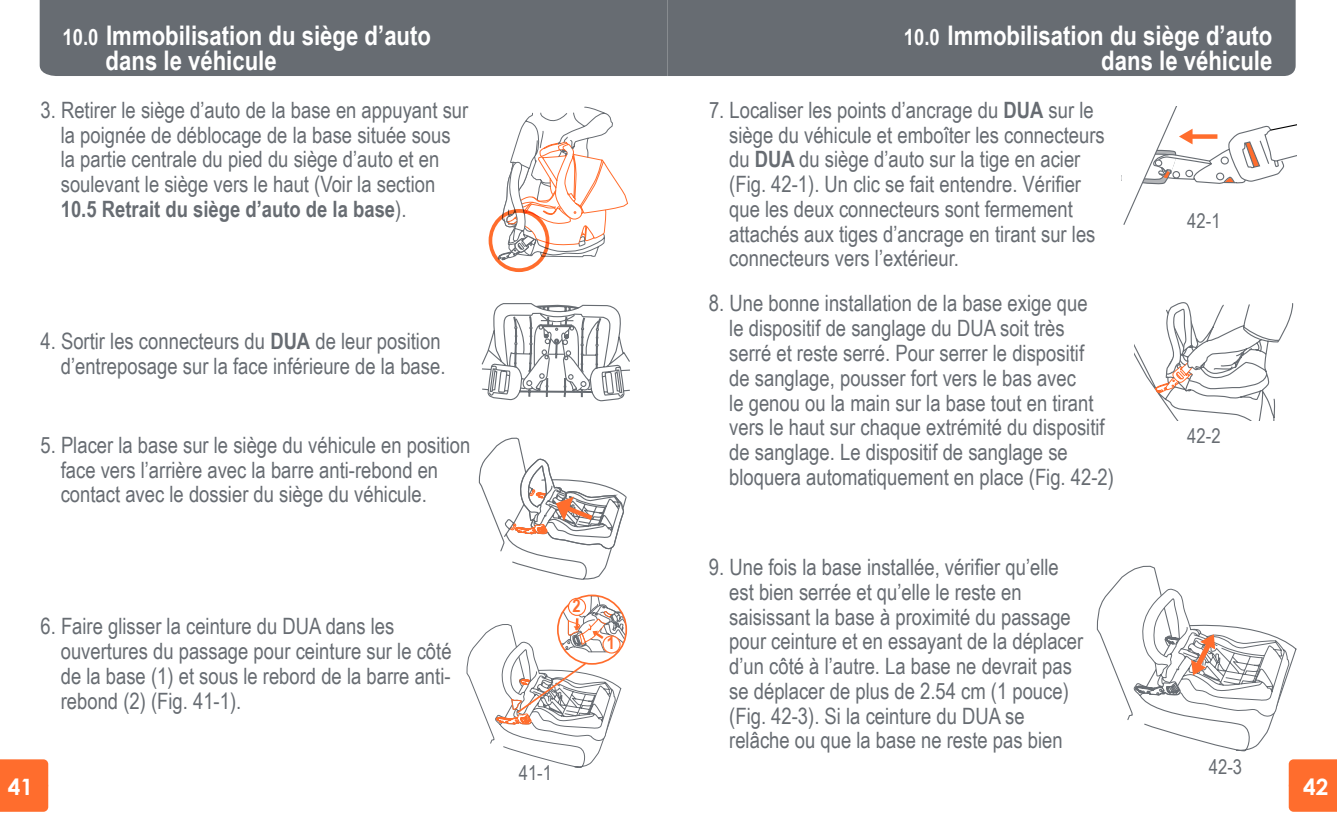
<style>
.page{position:relative;width:1337px;height:821px;background:#fff}
.page>*{position:absolute;margin:0;border:0;box-sizing:border-box;transform-origin:0 0}
.t1{font:700 27px/24.8px "Arial Narrow";color:#fff}
.t2{font:22.5px/24.8px "Arial Narrow";color:#676c72}
.t3{font:700 22.5px "Century Gothic";color:#fff}
.t4{font:20.25px "Arial Narrow";color:#676c72}
.t5{font:700 18px "Arial Narrow";color:#ff6d2d}
.s1{font-size:22.5px}
.s2{font-weight:700}
</style>
<div class="page">
<div style="left:667px;top:0;width:628px;height:76px;background:#676c72"></div>
<div style="left:40px;top:0;width:627px;height:76px;background:#676c72"></div>
<div style="left:0;top:759px;width:48px;height:52px;background:#ff6d2d"></div>
<div style="left:1288px;top:759px;width:48px;height:52px;background:#ff6d2d"></div>
<svg style="left:488px;top:106px;width:140px;height:166px"></svg>
<svg style="left:481px;top:303px;width:149px;height:99px"></svg>
<svg style="left:1121px;top:107px;width:175px;height:118px"></svg>
<svg style="left:466px;top:594px;width:162px;height:174px"></svg>
<div style="left:603px;top:635px;width:17px;height:17px;background:#fff;border-radius:50%"></div>
<div style="left:602px;top:635px;width:18px;height:18px;border:1px solid #ff6d2d;border-radius:50%"></div>
<div style="left:568px;top:598px;width:17px;height:17px;background:#fff;border-radius:50%"></div>
<div style="left:568px;top:597px;width:18px;height:18px;border:1px solid #ff6d2d;border-radius:50%"></div>
<svg style="left:1134px;top:302px;width:159px;height:118px"></svg>
<svg style="left:478px;top:437px;width:149px;height:143px"></svg>
<svg style="left:1096px;top:565px;width:201px;height:187px"></svg>
<p class="t1" style="left:106px;top:22px;width:327px;text-indent:-43px"><span class="s1">10.0</span> Immobilisation du siège d’auto dans le véhicule</p>
<p class="t1" style="left:904px;top:22px;width:370px;text-align:right"><span class="s1">10.0</span> Immobilisation du siège d’auto dans le véhicule</p>
<p class="t2" style="left:61px;top:96px;width:409px;text-indent:-20px">3. Retirer le siège d’auto de la base en appuyant sur la poignée de déblocage de la base située sous la partie centrale du pied du siège d’auto et en soulevant le siège vers le haut (Voir la section <span class="s2">10.5 Retrait du siège d’auto de la base</span>).</p>
<p class="t2" style="left:729px;top:96px;width:377px;text-indent:-20px">7. Localiser les points d’ancrage du <span class="s2">DUA</span> sur le siège du véhicule et emboîter les connecteurs du <span class="s2">DUA</span> du siège d’auto sur la tige en acier (Fig. 42-1). Un clic se fait entendre. Vérifier que les deux connecteurs sont fermement attachés aux tiges d’ancrage en tirant sur les connecteurs vers l’extérieur.</p>
<p class="t2" style="left:729px;top:290px;width:386px;text-indent:-20px">8. Une bonne installation de la base exige que<br>le dispositif de sanglage du DUA soit très<br>serré et reste serré. Pour serrer le dispositif<br>de sanglage, pousser fort vers le bas avec<br>le genou ou la main sur la base tout en tirant vers le haut sur chaque extrémité du dispositif de sanglage. Le dispositif de sanglage se bloquera automatiquement en place (Fig. 42-2)</p>
<p class="t4" style="left:1187px;top:206px;width:35px">42-1</p>
<p class="t2" style="left:40px;top:327px;width:406px;text-align:right">4. Sortir les connecteurs du <span class="s2">DUA</span> de leur position d’entreposage sur la face inférieure de la base.</p>
<p class="t4" style="left:1187px;top:420px;width:35px">42-2</p>
<p class="t2" style="left:61px;top:431px;width:411px;text-indent:-20px">5. Placer la base sur le siège du véhicule en position face vers l’arrière avec la barre anti-rebond en contact avec le dossier du siège du véhicule.</p>
<p class="t2" style="left:61px;top:613px;width:392px;text-indent:-20px">6. Faire glisser la ceinture du DUA dans les ouvertures du passage pour ceinture sur le côté de la base (1) et sous le rebord de la barre anti&shy;rebond (2) (Fig. 41-1).</p>
<p class="t5" style="left:572px;top:591px;width:10px">2</p>
<p class="t5" style="left:607px;top:629px;width:10px">1</p>
<p class="t2" style="left:729px;top:553px;width:355px;text-indent:-20px">9. Une fois la base installée, vérifier qu’elle est bien serrée et qu’elle le reste en saisissant la base à proximité du passage pour ceinture et en essayant de la déplacer d’un côté à l’autre. La base ne devrait pas se déplacer de plus de 2.54 cm (1 pouce) (Fig. 42-3). Si la ceinture du DUA se relâche ou que la base ne reste pas bien</p>
<p class="t4" style="left:1209px;top:751px;width:35px">42-3</p>
<p class="t4" style="left:519px;top:758px;width:35px">41-1</p>
<p class="t3" style="left:8px;top:772px;width:27px">41</p>
<p class="t3" style="left:1303px;top:772px;width:27px">42</p>
</div>
